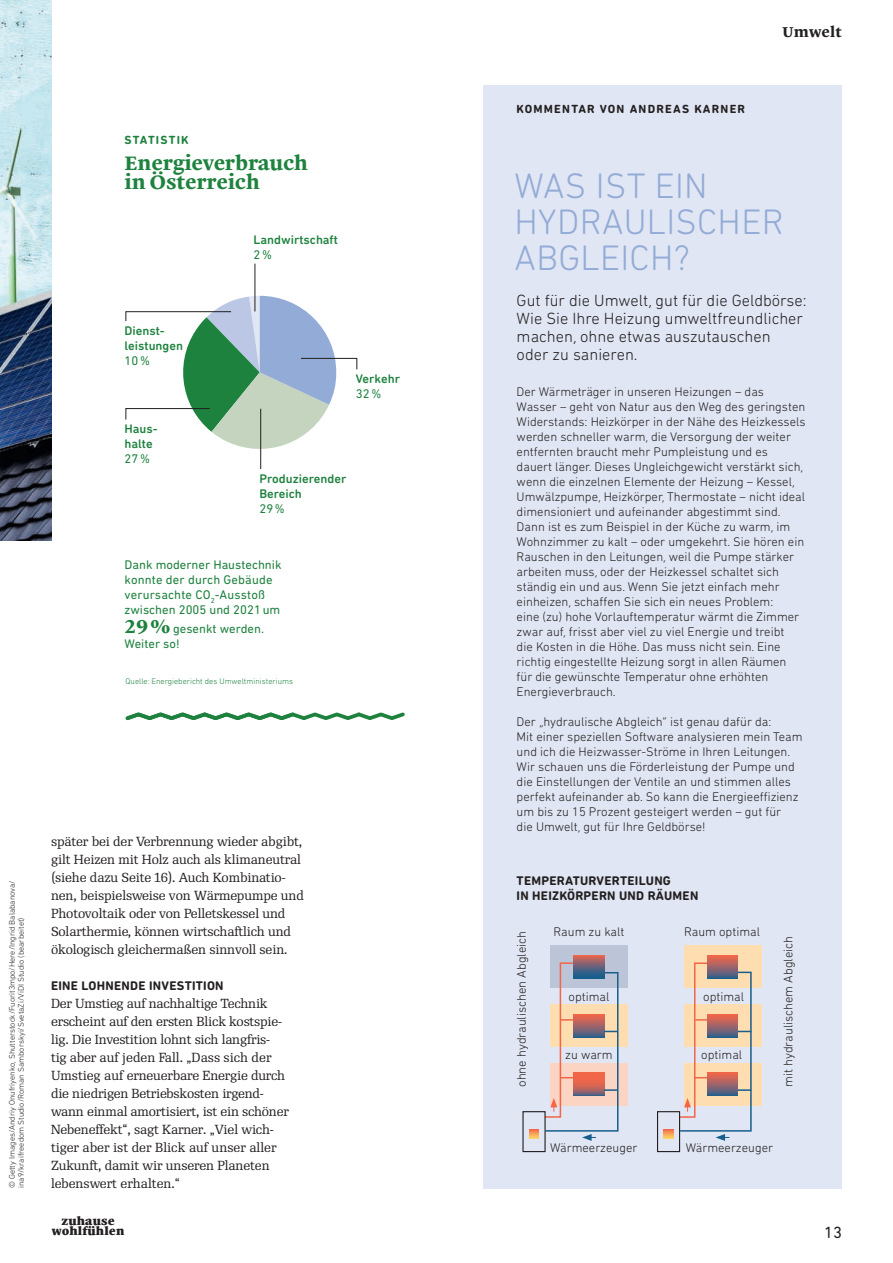
<style>
.page{position:relative;width:893px;height:1263px;background:#fff}
.page>*{position:absolute;margin:0;border:0;box-sizing:border-box;transform-origin:0 0}
.t1{font:300 36px/36px "DIN Next Rounded LT Pro";letter-spacing:.01em;color:#93abd7}
.t2{font:700 19.5px/19.5px "Malabar LTW02";letter-spacing:-.01em;color:#1e823f}
.t3{font:300 16.5px/18px "DIN Next Rounded LT Pro";color:#231f20}
.t4{font:16.5px "DIN Next Rounded LT Pro";color:#231f20}
.t5{font:700 14.25px "Malabar LTW02";letter-spacing:.01em;color:#231f20}
.t6{font:300 12.75px/15px "DIN Next Rounded LT Pro";color:#231f20}
.t7{font:12.75px/18px "Re Public";letter-spacing:-.01em;color:#231f20}
.t8{font:12.75px/15px "DIN Next Rounded LT Pro";color:#1e823f}
.t9{font:500 12.75px/15px "DIN Next Rounded LT Pro";color:#1e823f}
.t10{font:700 12.75px/15px "DIN Next Rounded LT Pro";letter-spacing:.02em;color:#231f20}
.t11{font:700 12px "DIN Next Rounded LT Pro";letter-spacing:.1em;color:#231f20}
.t12{font:700 12px "DIN Next Rounded LT Pro";letter-spacing:.1em;color:#1e823f}
.t13{font:800 11.1px/10.2px "Malabar LTW02";letter-spacing:.01em;color:#231f20;text-align:center}
.t14{font:300 8.25px/9px "DIN Next Rounded LT Pro";color:#231f20}
.t15{font:300 8.25px "DIN Next Rounded LT Pro";color:#1e823f}
.s1{font-family:"Malabar LTW02";font-weight:700;font-size:19.5px}
</style>
<div class="page">
<img style="left:0;top:0;width:51px;height:540px">
<div style="left:484px;top:85px;width:358px;height:1103px;background:#e0e6f3"></div>
<hr style="left:260px;top:409px;width:1px;height:60px;background:#231f20">
<hr style="left:255px;top:264px;width:1px;height:47px;background:#231f20">
<svg style="left:125px;top:296px;width:232px;height:164px"></svg>
<div style="left:684px;top:1005px;width:77px;height:42px;background:#fedeb1"></div>
<div style="left:684px;top:945px;width:77px;height:43px;background:#fedeb1"></div>
<div style="left:684px;top:1063px;width:77px;height:42px;background:#fedeb1"></div>
<div style="left:550px;top:945px;width:78px;height:43px;background:#bcc5d8"></div>
<div style="left:550px;top:1005px;width:78px;height:42px;background:#fedeb1"></div>
<div style="left:550px;top:1063px;width:78px;height:42px;background:#fcd4c3"></div>
<div style="left:522px;top:1111px;width:24px;height:41px;border:1px solid #231f20"></div>
<div style="left:657px;top:1111px;width:23px;height:41px;border:1px solid #231f20"></div>
<svg style="left:664px;top:962px;width:88px;height:179px"></svg>
<svg style="left:529px;top:962px;width:90px;height:179px"></svg>
<svg style="left:708px;top:1014px;width:30px;height:23px"></svg>
<svg style="left:708px;top:955px;width:30px;height:23px"></svg>
<div style="left:708px;top:1072px;width:30px;height:24px;background:linear-gradient(to bottom,#ff6747,#3e6088)"></div>
<svg style="left:574px;top:955px;width:30px;height:23px"></svg>
<svg style="left:125px;top:712px;width:280px;height:9px"></svg>
<p class="t12" style="left:125px;top:133px;width:66px">STATISTIK</p>
<h2 class="t2" style="left:125px;top:152px;width:185px">Energieverbrauch in Österreich</h2>
<p class="t9" style="left:254px;top:232px;width:86px">Landwirtschaft</p>
<p class="t8" style="left:254px;top:247px;width:20px">2%</p>
<p class="t9" style="left:125px;top:323px;width:60px">Dienst&shy;leistungen</p>
<p class="t8" style="left:125px;top:353px;width:27px">10%</p>
<p class="t9" style="left:125px;top:421px;width:35px">Haus&shy;halte</p>
<p class="t8" style="left:125px;top:451px;width:27px">27%</p>
<p class="t9" style="left:356px;top:371px;width:46px">Verkehr</p>
<p class="t8" style="left:356px;top:386px;width:27px">32%</p>
<p class="t9" style="left:259px;top:471px;width:88px">Produzierender<br>Bereich</p>
<p class="t8" style="left:259px;top:501px;width:27px">29%</p>
<p class="t8" style="left:125px;top:557px;width:159px">Dank moderner Haustechnik konnte der durch Gebäude verursachte CO<sub>2</sub>-Ausstoß zwischen 2005 und 2021 um</p>
<p class="t8" style="left:125px;top:621px;width:141px"><span class="s1">29%</span> gesenkt werden.<br>Weiter so!</p>
<p class="t15" style="left:126px;top:676px;width:169px">Quelle: Energiebericht des Umweltministeriums</p>
<p class="t14" style="left:7px;top:1188px;width:309px;rotate:-90deg">© Getty Images/Andriy Onufriyenko, Shutterstock/Fuorit3mpo/Here/Ingrid Balabanova/ ina9/kraifreedom Studio/Roman Samborskyi/SvetaZi/ViDI Studio (bearbeitet)</p>
<p class="t7" style="left:51px;top:832px;width:254px">später bei der Verbrennung wieder abgibt, gilt Heizen mit Holz auch als klimaneutral (siehe dazu Seite 16). Auch Kombinatio&shy;nen, beispielsweise von Wärmepumpe und Photovoltaik oder von Pelletskessel und Solarthermie, können wirtschaftlich und ökologisch gleichermaßen sinnvoll sein.</p>
<p class="t10" style="left:51px;top:978px;width:174px">EINE LOHNENDE INVESTITION</p>
<p class="t7" style="left:51px;top:994px;width:239px">Der Umstieg auf nachhaltige Technik erscheint auf den ersten Blick kostspie&shy;lig. Die Investition lohnt sich langfris&shy;tig aber auf jeden Fall. „Dass sich der Umstieg auf erneuerbare Energie durch die niedrigen Betriebskosten irgend&shy;wann einmal amortisiert, ist ein schöner Nebeneffekt“, sagt Karner. „Viel wich&shy;tiger aber ist der Blick auf unser aller Zukunft, damit wir unseren Planeten lebenswert erhalten.“</p>
<p class="t13" style="left:52px;top:1215px;width:74px">zuhause wohlfühlen</p>
<p class="t11" style="left:517px;top:102px;width:230px">KOMMENTAR VON ANDREAS KARNER</p>
<p class="t5" style="left:782px;top:21px;width:61px">Umwelt</p>
<h1 class="t1" style="left:514px;top:167px;width:271px">WAS IST EIN<br>HYDRAULISCHER<br>ABGLEICH?</h1>
<p class="t3" style="left:517px;top:291px;width:291px">Gut für die Umwelt, gut für die Geldbörse:<br>Wie Sie Ihre Heizung umweltfreundlicher machen, ohne etwas auszutauschen oder zu sanieren.</p>
<p class="t6" style="left:517px;top:384px;width:290px">Der Wärmeträger in unseren Heizungen – das Wasser – geht von Natur aus den Weg des geringsten Widerstands: Heizkörper in der Nähe des Heizkessels werden schneller warm, die Versorgung der weiter entfernten braucht mehr Pumpleistung und es dauert länger. Dieses Ungleichgewicht verstärkt sich, wenn die einzelnen Elemente der Heizung – Kessel, Umwälzpumpe, Heizkörper, Thermostate – nicht ideal dimensioniert und aufeinander abgestimmt sind.<br>Dann ist es zum Beispiel in der Küche zu warm, im Wohnzimmer zu kalt – oder umgekehrt. Sie hören ein Rauschen in den Leitungen, weil die Pumpe stärker arbeiten muss, oder der Heizkessel schaltet sich ständig ein und aus. Wenn Sie jetzt einfach mehr einheizen, schaffen Sie sich ein neues Problem:<br>eine (zu) hohe Vorlauftemperatur wärmt die Zimmer zwar auf, frisst aber viel zu viel Energie und treibt<br>die Kosten in die Höhe. Das muss nicht sein. Eine richtig eingestellte Heizung sorgt in allen Räumen<br>für die gewünschte Temperatur ohne erhöhten Energieverbrauch.</p>
<p class="t6" style="left:517px;top:714px;width:287px">Der „hydraulische Abgleich“ ist genau dafür da:<br>Mit einer speziellen Software analysieren mein Team und ich die Heizwasser-Ströme in Ihren Leitungen.<br>Wir schauen uns die Förderleistung der Pumpe und die Einstellungen der Ventile an und stimmen alles perfekt aufeinander ab. So kann die Energieeffizienz um bis zu 15 Prozent gesteigert werden – gut für<br>die Umwelt, gut für Ihre Geldbörse!</p>
<p class="t10" style="left:517px;top:873px;width:183px">TEMPERATURVERTEILUNG<br>IN HEIZKÖRPERN UND RÄUMEN</p>
<p class="t6" style="left:514px;top:1087px;width:157px;rotate:-90deg">ohne hydraulischen Abgleich</p>
<p class="t6" style="left:554px;top:924px;width:72px">Raum zu kalt</p>
<p class="t6" style="left:684px;top:924px;width:78px">Raum optimal</p>
<p class="t6" style="left:568px;top:989px;width:42px">optimal</p>
<p class="t6" style="left:703px;top:989px;width:42px">optimal</p>
<p class="t6" style="left:565px;top:1046px;width:49px">zu warm</p>
<p class="t6" style="left:701px;top:1046px;width:42px">optimal</p>
<p class="t6" style="left:781px;top:1087px;width:152px;rotate:-90deg">mit hydraulischem Abgleich</p>
<p class="t6" style="left:550px;top:1140px;width:89px">Wärmeerzeuger</p>
<p class="t6" style="left:686px;top:1140px;width:89px">Wärmeerzeuger</p>
<p class="t4" style="left:824px;top:1223px;width:19px">13</p>
</div>
